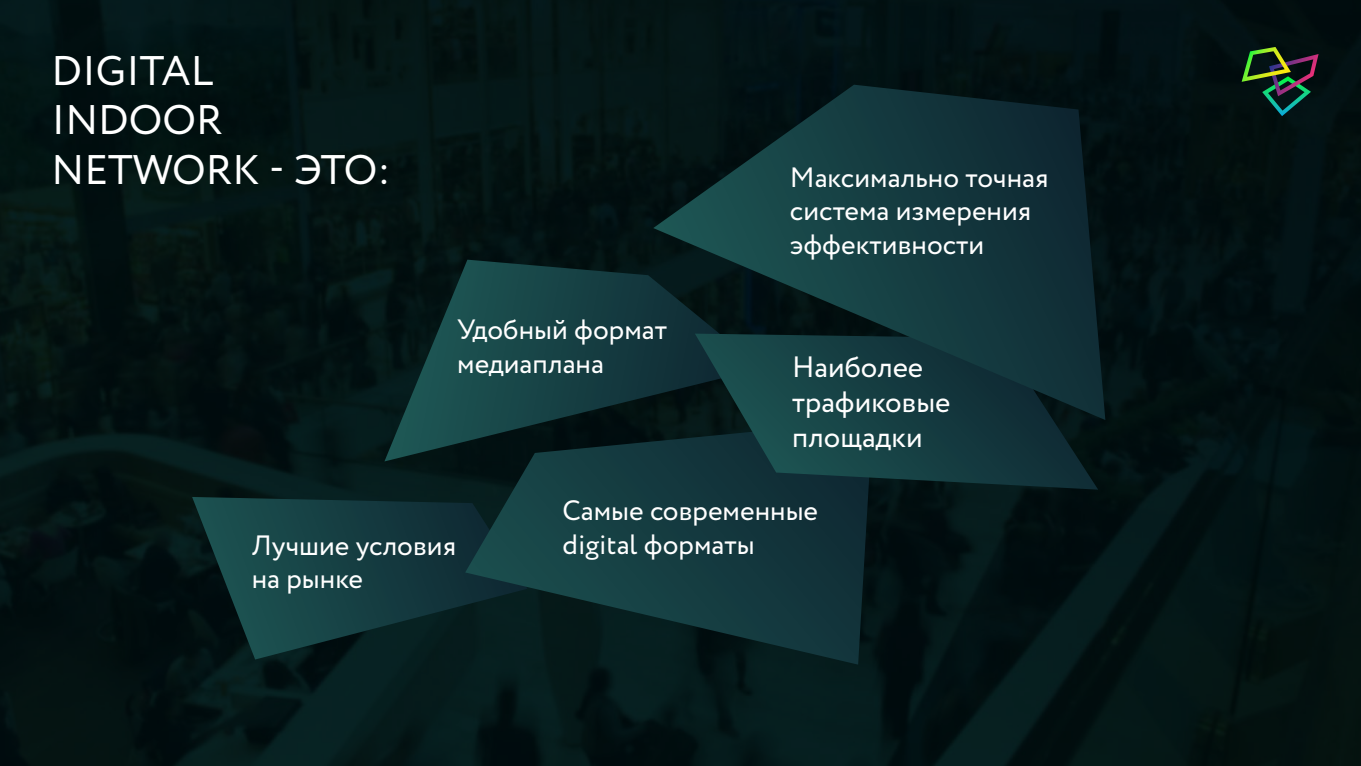
<style>
.page{position:relative;width:1361px;height:766px;background:#fff}
.page>*{position:absolute;margin:0;border:0;box-sizing:border-box;transform-origin:0 0}
.t1{font:41.4px/49.7px "Circe";color:#fff}
.t2{font:29.4px/35.2px "Circe";color:#fff}
.t3{font:27.9px/33.6px "Circe";color:#fff}
</style>
<div class="page">
<div style="left:0;top:0;width:1361px;height:765px;background:#000f11"></div>
<img style="left:1241px;top:47px;width:77px;height:69px">
<svg style="left:384px;top:259px;width:269px;height:202px"></svg>
<svg style="left:192px;top:497px;width:273px;height:162px"></svg>
<svg style="left:465px;top:420px;width:407px;height:244px"></svg>
<svg style="left:695px;top:420px;width:403px;height:69px;background:#12363a"></svg>
<svg style="left:653px;top:85px;width:452px;height:335px"></svg>
<h1 class="t1" style="left:52px;top:47px;width:341px">DIGITAL<br>INDOOR<br>NETWORK ЭТО:</h1>
<p class="t3" style="left:457px;top:314px;width:211px">Удобный формат медиаплана</p>
<p class="t3" style="left:790px;top:161px;width:260px">Максимально точная система измерения эффективности</p>
<p class="t2" style="left:792px;top:350px;width:160px">Наиболее трафиковые площадки</p>
<p class="t3" style="left:562px;top:494px;width:257px">Самые современные</p>
<p class="t3" style="left:252px;top:529px;width:206px">Лучшие условия</p>
<p class="t3" style="left:562px;top:528px;width:194px">digital форматы</p>
<p class="t3" style="left:252px;top:563px;width:113px">на рынке</p>
</div>
